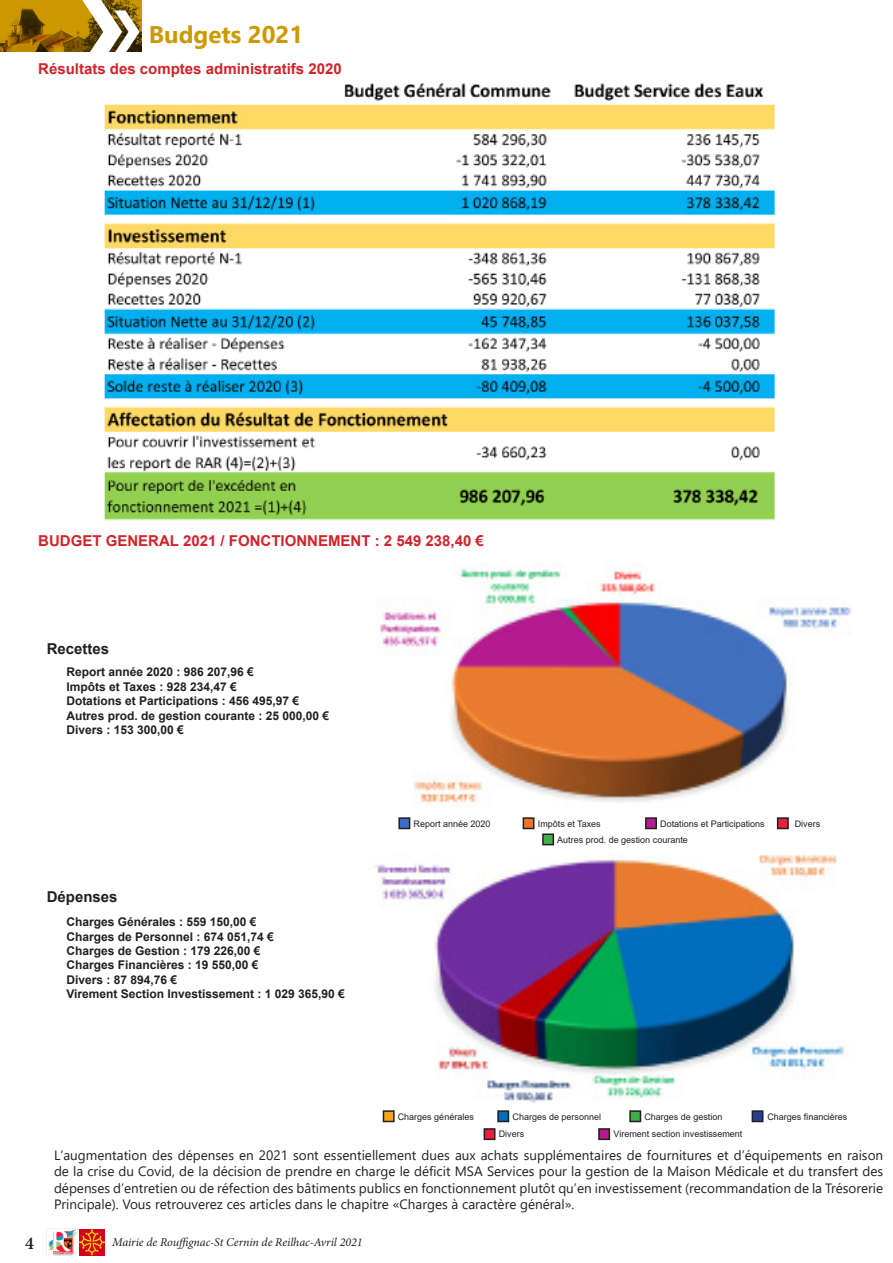
<style>
.page{position:relative;width:893px;height:1263px;background:#fff}
.page>*{position:absolute;margin:0;border:0;box-sizing:border-box;transform-origin:0 0}
.t1{font:700 24px "Segoe UI";color:#c90}
.t2{font:600 18px "Minion Pro";color:#231f20}
.t3{font:700 15px "Arial";color:#d1232a}
.t4{font:700 15px "Arial";color:#231f20}
.t5{font:13.5px/16.5px "Segoe UI";color:#231f20;text-align:justify}
.t6{font:700 12px "Arial";color:#231f20}
.t7{font:italic 12px "Minion Pro";letter-spacing:-.005em;color:#231f20}
.t8{font:9px "Arial";color:#231f20}
</style>
<div class="page">
<img style="left:48px;top:1229px;width:29px;height:27px">
<img style="left:80px;top:1230px;width:25px;height:25px">
<img style="left:0;top:0;width:142px;height:51px">
<img style="left:104px;top:83px;width:672px;height:438px">
<img style="left:376px;top:563px;width:476px;height:243px">
<img style="left:375px;top:855px;width:470px;height:248px">
<div style="left:543px;top:834px;width:10px;height:11px;background:#40ae49"></div>
<div style="left:542px;top:833px;width:12px;height:12px;border:2px solid #231f20"></div>
<div style="left:484px;top:1129px;width:11px;height:10px;background:#ed1e3a"></div>
<div style="left:484px;top:1128px;width:11px;height:12px;border:2px solid #231f20"></div>
<div style="left:599px;top:1129px;width:10px;height:10px;background:#b41b8f"></div>
<div style="left:598px;top:1128px;width:12px;height:12px;border:2px solid #231f20"></div>
<div style="left:399px;top:818px;width:11px;height:10px;background:#3e6dc7"></div>
<div style="left:398px;top:817px;width:12px;height:12px;border:2px solid #231f20"></div>
<div style="left:523px;top:818px;width:11px;height:10px;background:#ed7423"></div>
<div style="left:523px;top:817px;width:11px;height:12px;border:2px solid #231f20"></div>
<div style="left:646px;top:818px;width:10px;height:10px;background:#b41b8f"></div>
<div style="left:645px;top:817px;width:12px;height:12px;border:2px solid #231f20"></div>
<div style="left:778px;top:818px;width:10px;height:10px;background:#ed1e3a"></div>
<div style="left:777px;top:817px;width:12px;height:12px;border:2px solid #231f20"></div>
<div style="left:383px;top:1111px;width:11px;height:10px;background:#f3a61d"></div>
<div style="left:383px;top:1110px;width:12px;height:12px;border:2px solid #231f20"></div>
<div style="left:498px;top:1111px;width:10px;height:10px;background:#006ebd"></div>
<div style="left:497px;top:1110px;width:12px;height:12px;border:2px solid #231f20"></div>
<div style="left:630px;top:1111px;width:10px;height:10px;background:#40ae49"></div>
<div style="left:629px;top:1110px;width:12px;height:12px;border:2px solid #231f20"></div>
<div style="left:752px;top:1111px;width:11px;height:10px;background:#253f8e"></div>
<div style="left:752px;top:1110px;width:11px;height:12px;border:2px solid #231f20"></div>
<p class="t1" style="left:149px;top:12px;width:156px">Budgets 2021</p>
<p class="t3" style="left:38px;top:58px;width:305px">Résultats des comptes administratifs 2020</p>
<p class="t3" style="left:38px;top:530px;width:447px">BUDGET GENERAL 2021 / FONCTIONNEMENT : 2 549 238,40 €</p>
<p class="t4" style="left:47px;top:638px;width:64px">Recettes</p>
<p class="t6" style="left:66px;top:664px;width:189px">Report année 2020 : 986 207,96 €</p>
<p class="t6" style="left:66px;top:678px;width:172px">Impôts et Taxes : 928 234,47 €</p>
<p class="t6" style="left:66px;top:692px;width:234px">Dotations et Participations : 456 495,97 €</p>
<p class="t6" style="left:66px;top:707px;width:264px">Autres prod. de gestion courante : 25 000,00 €</p>
<p class="t6" style="left:66px;top:721px;width:119px">Divers : 153 300,00 €</p>
<p class="t4" style="left:47px;top:887px;width:72px">Dépenses</p>
<p class="t6" style="left:66px;top:913px;width:192px">Charges Générales : 559 150,00 €</p>
<p class="t6" style="left:66px;top:928px;width:209px">Charges de Personnel : 674 051,74 €</p>
<p class="t6" style="left:66px;top:942px;width:196px">Charges de Gestion : 179 226,00 €</p>
<p class="t6" style="left:66px;top:957px;width:194px">Charges Financières : 19 550,00 €</p>
<p class="t6" style="left:66px;top:971px;width:112px">Divers : 87 894,76 €</p>
<p class="t6" style="left:66px;top:985px;width:280px">Virement Section Investissement : 1 029 365,90 €</p>
<p class="t8" style="left:414px;top:817px;width:79px">Report année 2020</p>
<p class="t8" style="left:538px;top:817px;width:64px">Impôts et Taxes</p>
<p class="t8" style="left:660px;top:817px;width:106px">Dotations et Participations</p>
<p class="t8" style="left:795px;top:817px;width:27px">Divers</p>
<p class="t8" style="left:557px;top:833px;width:132px">Autres prod. de gestion courante</p>
<p class="t8" style="left:398px;top:1110px;width:78px">Charges générales</p>
<p class="t8" style="left:513px;top:1110px;width:90px">Charges de personnel</p>
<p class="t8" style="left:644px;top:1110px;width:80px">Charges de gestion</p>
<p class="t8" style="left:767px;top:1110px;width:82px">Charges financières</p>
<p class="t8" style="left:499px;top:1128px;width:27px">Divers</p>
<p class="t8" style="left:613px;top:1128px;width:130px">Virement section investissement</p>
<p class="t5" style="left:54px;top:1145px;width:831px">L’augmentation des dépenses en 2021 sont essentiellement dues aux achats supplémentaires de fournitures et d’équipements en raison de la crise du Covid, de la décision de prendre en charge le déficit MSA Services pour la gestion de la Maison Médicale et du transfert des dépenses d’entretien ou de réfection des bâtiments publics en fonctionnement plutôt qu’en investissement (recommandation de la Trésorerie Principale). Vous retrouverez ces articles dans le chapitre «Charges à caractère général».</p>
<h2 class="t2" style="left:25px;top:1231px;width:10px">4</h2>
<p class="t7" style="left:112px;top:1234px;width:252px">Mairie de Rouffignac-St Cernin de Reilhac-Avril 2021</p>
</div>
